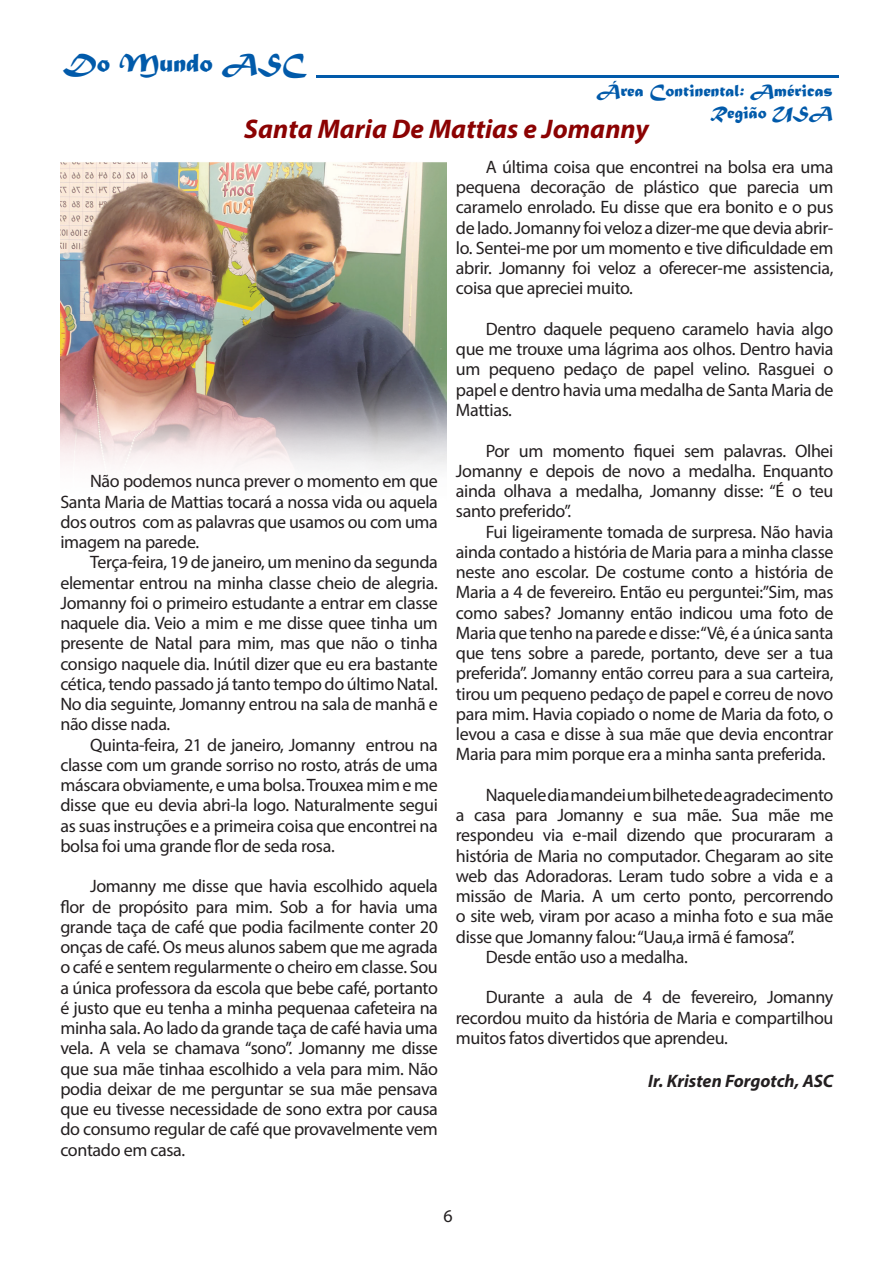
<style>
.page{position:relative;width:893px;height:1263px;background:#fff}
.page>*{position:absolute;margin:0;border:0;box-sizing:border-box;transform-origin:0 0}
.t1{font:italic 700 27px "Myriad Pro";color:#8b0202}
.t2{font:27px "Matura MT Script Capitals";color:#015aaa}
.t3{font:18px/20.2px "Myriad Pro";letter-spacing:-.02em;color:#231f20;text-align:justify}
.t4{font:18px/21.6px "Matura MT Script Capitals";color:#015aaa;text-align:right}
.t5{font:italic 700 18px "Myriad Pro";color:#231f20}
</style>
<div class="page">
<img style="left:60px;top:75px;width:779px;height:395px">
<h1 class="t2" style="left:63px;top:46px;width:244px">Do Mundo ASC</h1>
<p class="t4" style="left:597px;top:81px;width:238px">Área Continental: Américas<br>Região USA</p>
<h1 class="t1" style="left:244px;top:112px;width:406px">Santa Maria De Mattias e Jomanny</h1>
<p class="t3" style="left:60px;top:471px;width:379px;text-indent:30px">Não podemos nunca prever o momento em que Santa Maria de Mattias tocará a nossa vida ou aquela dos outros com as palavras que usamos ou com uma imagem na parede.</p>
<p class="t3" style="left:60px;top:552px;width:379px;text-indent:30px">Terça-feira, 19 de janeiro, um menino da segunda elementar entrou na minha classe cheio de alegria.<br>Jomanny foi o primeiro estudante a entrar em classe naquele dia. Veio a mim e me disse quee tinha um presente de Natal para mim, mas que não o tinha consigo naquele dia. Inútil dizer que eu era bastante cética, tendo passado já tanto tempo do último Natal.<br>No dia seguinte, Jomanny entrou na sala de manhã e não disse nada.</p>
<p class="t3" style="left:60px;top:734px;width:379px;text-indent:30px">Quinta-feira, 21 de janeiro, Jomanny entrou na classe com um grande sorriso no rosto, atrás de uma máscara obviamente, e uma bolsa. Trouxea mim e me disse que eu devia abri-la logo. Naturalmente segui as suas instruções e a primeira coisa que encontrei na bolsa foi uma grande flor de seda rosa.</p>
<p class="t3" style="left:60px;top:876px;width:379px;text-indent:30px">Jomanny me disse que havia escolhido aquela flor de propósito para mim. Sob a for havia uma grande taça de café que podia facilmente conter 20 onças de café. Os meus alunos sabem que me agrada o café e sentem regularmente o cheiro em classe. Sou a única professora da escola que bebe café, portanto é justo que eu tenha a minha pequenaa cafeteira na minha sala. Ao lado da grande taça de café havia uma vela. A vela se chamava “sono”. Jomanny me disse que sua mãe tinhaa escolhido a vela para mim. Não podia deixar de me perguntar se sua mãe pensava que eu tivesse necessidade de sono extra por causa do consumo regular de café que provavelmente vem contado em casa.</p>
<p class="t3" style="left:456px;top:157px;width:379px;text-indent:30px">A última coisa que encontrei na bolsa era uma pequena decoração de plástico que parecia um caramelo enrolado. Eu disse que era bonito e o pus de lado. Jomanny foi veloz a dizer-me que devia abrir&shy;lo. Sentei-me por um momento e tive dificuldade em abrir. Jomanny foi veloz a oferecer-me assistencia, coisa que apreciei muito.</p>
<p class="t3" style="left:456px;top:319px;width:379px;text-indent:30px">Dentro daquele pequeno caramelo havia algo que me trouxe uma lágrima aos olhos. Dentro havia um pequeno pedaço de papel velino. Rasguei o papel e dentro havia uma medalha de Santa Maria de Mattias.</p>
<p class="t3" style="left:456px;top:440px;width:379px;text-indent:30px">Por um momento fiquei sem palavras. Olhei Jomanny e depois de novo a medalha. Enquanto ainda olhava a medalha, Jomanny disse: “É o teu santo preferido”.</p>
<p class="t3" style="left:456px;top:521px;width:379px;text-indent:30px">Fui ligeiramente tomada de surpresa. Não havia ainda contado a história de Maria para a minha classe neste ano escolar. De costume conto a história de Maria a 4 de fevereiro. Então eu perguntei:”Sim, mas como sabes? Jomanny então indicou uma foto de Maria que tenho na parede e disse: “Vê, é a única santa que tens sobre a parede, portanto, deve ser a tua preferida”. Jomanny então correu para a sua carteira, tirou um pequeno pedaço de papel e correu de novo para mim. Havia copiado o nome de Maria da foto, o levou a casa e disse à sua mãe que devia encontrar Maria para mim porque era a minha santa preferida.</p>
<p class="t3" style="left:486px;top:784px;width:349px">Naquele dia mandei um bilhete de agradecimento</p>
<p class="t3" style="left:456px;top:805px;width:379px">a casa para Jomanny e sua mãe. Sua mãe me</p>
<p class="t3" style="left:456px;top:825px;width:379px">respondeu via e-mail dizendo que procuraram a</p>
<p class="t3" style="left:456px;top:845px;width:379px">história de Maria no computador. Chegaram ao site</p>
<p class="t3" style="left:456px;top:865px;width:379px">web das Adoradoras. Leram tudo sobre a vida e a</p>
<p class="t3" style="left:456px;top:886px;width:379px">missão de Maria. A um certo ponto, percorrendo</p>
<p class="t3" style="left:456px;top:906px;width:379px">o site web, viram por acaso a minha foto e sua mãe</p>
<p class="t3" style="left:456px;top:926px;width:340px">disse que Jomanny falou: “Uau,a irmã é famosa”.</p>
<p class="t3" style="left:486px;top:946px;width:204px">Desde então uso a medalha.</p>
<p class="t3" style="left:456px;top:987px;width:379px;text-indent:30px">Durante a aula de 4 de fevereiro, Jomanny recordou muito da história de Maria e compartilhou muitos fatos divertidos que aprendeu.</p>
<p class="t5" style="left:648px;top:1069px;width:187px">Ir. Kristen Forgotch, ASC</p>
<p class="t3" style="left:443px;top:1206px;width:11px">6</p>
</div>
